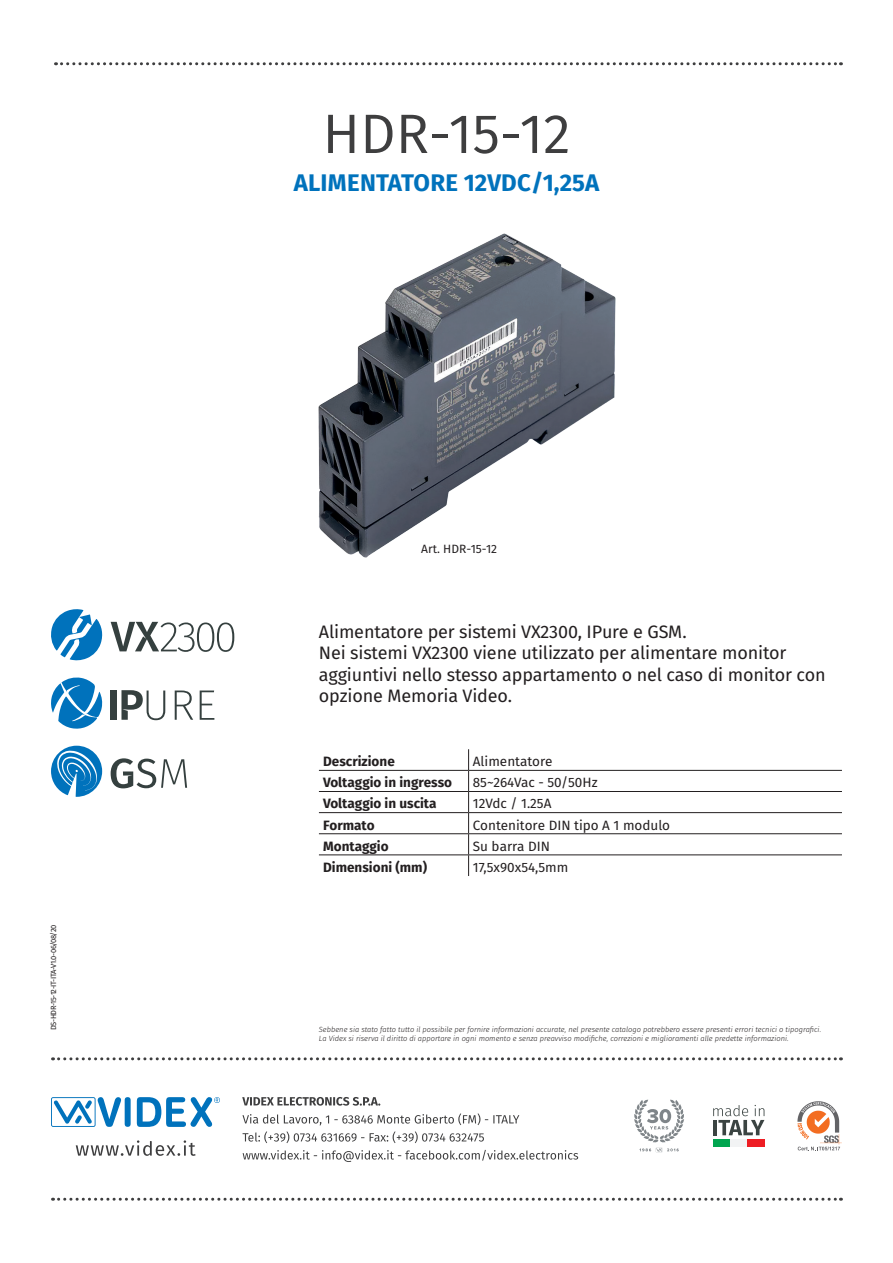
<style>
.page{position:relative;width:893px;height:1263px;background:#fff}
.page>*{position:absolute;margin:0;border:0;box-sizing:border-box;transform-origin:0 0}
.t1{font:55.5px "Fira Sans";color:#3e3e3f}
.t2{font:700 24px "Fira Sans";letter-spacing:.01em;color:#0072bc}
.t3{font:18px/21.6px "Fira Sans";letter-spacing:-.01em;color:#231f20}
.t4{font:13.5px "Fira Sans";color:#231f20}
.t5{font:700 13.5px "Fira Sans";color:#231f20}
.t6{font:12px "Fira Sans";color:#231f20}
.t7{font:italic 300 7.5px/9px "Fira Sans";color:#231f20}
.t8{font:7.5px "Fira Sans";letter-spacing:-.05em;color:#231f20}
</style>
<div class="page">
<svg style="left:56px;top:62px;width:785px;height:3px"></svg>
<svg style="left:634px;top:1099px;width:50px;height:53px"></svg>
<svg style="left:713px;top:1105px;width:51px;height:30px"></svg>
<div style="left:713px;top:1139px;width:17px;height:8px;background:#00a54f"></div>
<div style="left:730px;top:1139px;width:17px;height:8px;background:#f2f3f4"></div>
<div style="left:747px;top:1139px;width:17px;height:8px;background:#ee1d23"></div>
<svg style="left:797px;top:1101px;width:45px;height:50px"></svg>
<svg style="left:51px;top:1097px;width:70px;height:30px"></svg>
<div style="left:125px;top:1097px;width:6px;height:30px;background:#0072bc;border-radius:3px"></div>
<svg style="left:137px;top:1097px;width:83px;height:30px"></svg>
<svg style="left:76px;top:1140px;width:120px;height:16px"></svg>
<svg style="left:243px;top:1150px;width:335px;height:12px"></svg>
<svg style="left:243px;top:1131px;width:241px;height:12px"></svg>
<svg style="left:242px;top:1113px;width:277px;height:12px"></svg>
<svg style="left:242px;top:1097px;width:138px;height:9px"></svg>
<svg style="left:53px;top:1198px;width:788px;height:3px"></svg>
<svg style="left:53px;top:1057px;width:788px;height:3px"></svg>
<img style="left:319px;top:233px;width:297px;height:325px">
<hr style="left:319px;top:770px;width:150px;height:1px;background:#231f20">
<hr style="left:469px;top:770px;width:373px;height:1px;background:#231f20">
<hr style="left:319px;top:791px;width:150px;height:1px;background:#231f20">
<hr style="left:469px;top:791px;width:373px;height:1px;background:#231f20">
<hr style="left:319px;top:812px;width:150px;height:1px;background:#231f20">
<hr style="left:469px;top:812px;width:373px;height:1px;background:#231f20">
<hr style="left:319px;top:833px;width:150px;height:1px;background:#231f20">
<hr style="left:469px;top:833px;width:373px;height:1px;background:#231f20">
<hr style="left:319px;top:854px;width:150px;height:1px;background:#231f20">
<hr style="left:469px;top:854px;width:373px;height:1px;background:#231f20">
<svg style="left:468px;top:749px;width:1px;height:127px"></svg>
<svg style="left:51px;top:609px;width:52px;height:51px"></svg>
<svg style="left:111px;top:622px;width:123px;height:30px"></svg>
<svg style="left:51px;top:677px;width:52px;height:52px"></svg>
<div style="left:111px;top:690px;width:6px;height:30px;background:#35403f"></div>
<svg style="left:175px;top:690px;width:18px;height:30px"></svg>
<svg style="left:200px;top:690px;width:14px;height:30px"></svg>
<svg style="left:121px;top:690px;width:44px;height:30px"></svg>
<svg style="left:111px;top:758px;width:76px;height:30px"></svg>
<svg style="left:51px;top:746px;width:51px;height:51px"></svg>
<p class="t8" style="left:48px;top:1030px;width:107px;rotate:-90deg">DS-HDR-15-12-IT-ITA - V1.0 - 06/08/20</p>
<h1 class="t1" style="left:322px;top:92px;width:250px">HDR-15-12</h1>
<h2 class="t2" style="left:294px;top:163px;width:307px">ALIMENTATORE 12VDC/1,25A</h2>
<h3 class="t6" style="left:421px;top:539px;width:77px">Art. HDR-15-12</h3>
<h3 class="t3" style="left:319px;top:620px;width:508px">Alimentatore per sistemi VX2300, IPure e GSM.<br>Nei sistemi VX2300 viene utilizzato per alimentare monitor aggiuntivi nello stesso appartamento o nel caso di monitor con opzione Memoria Video.</h3>
<h3 class="t5" style="left:323px;top:750px;width:73px">Descrizione</h3>
<h3 class="t4" style="left:473px;top:751px;width:81px">Alimentatore</h3>
<h3 class="t5" style="left:323px;top:771px;width:130px">Voltaggio in ingresso</h3>
<h3 class="t4" style="left:473px;top:772px;width:126px">85~264Vac - 50/50Hz</h3>
<h3 class="t5" style="left:323px;top:792px;width:115px">Voltaggio in uscita</h3>
<h3 class="t4" style="left:473px;top:793px;width:80px">12Vdc / 1.25A</h3>
<h3 class="t5" style="left:323px;top:813px;width:53px">Formato</h3>
<h3 class="t4" style="left:473px;top:815px;width:199px">Contenitore DIN tipo A 1 modulo</h3>
<h3 class="t5" style="left:323px;top:834px;width:67px">Montaggio</h3>
<h3 class="t4" style="left:473px;top:836px;width:79px">Su barra DIN</h3>
<h3 class="t5" style="left:323px;top:856px;width:105px">Dimensioni (mm)</h3>
<h3 class="t4" style="left:473px;top:857px;width:97px">17,5x90x54,5mm</h3>
<p class="t7" style="left:319px;top:1025px;width:504px">Sebbene sia stato fatto tutto il possibile per fornire informazioni accurate, nel presente catalogo potrebbero essere presenti errori tecnici o tipografici.<br>La Videx si riserva il diritto di apportare in ogni momento e senza preavviso modifiche, correzioni e miglioramenti alle predette informazioni.</p>
</div>
